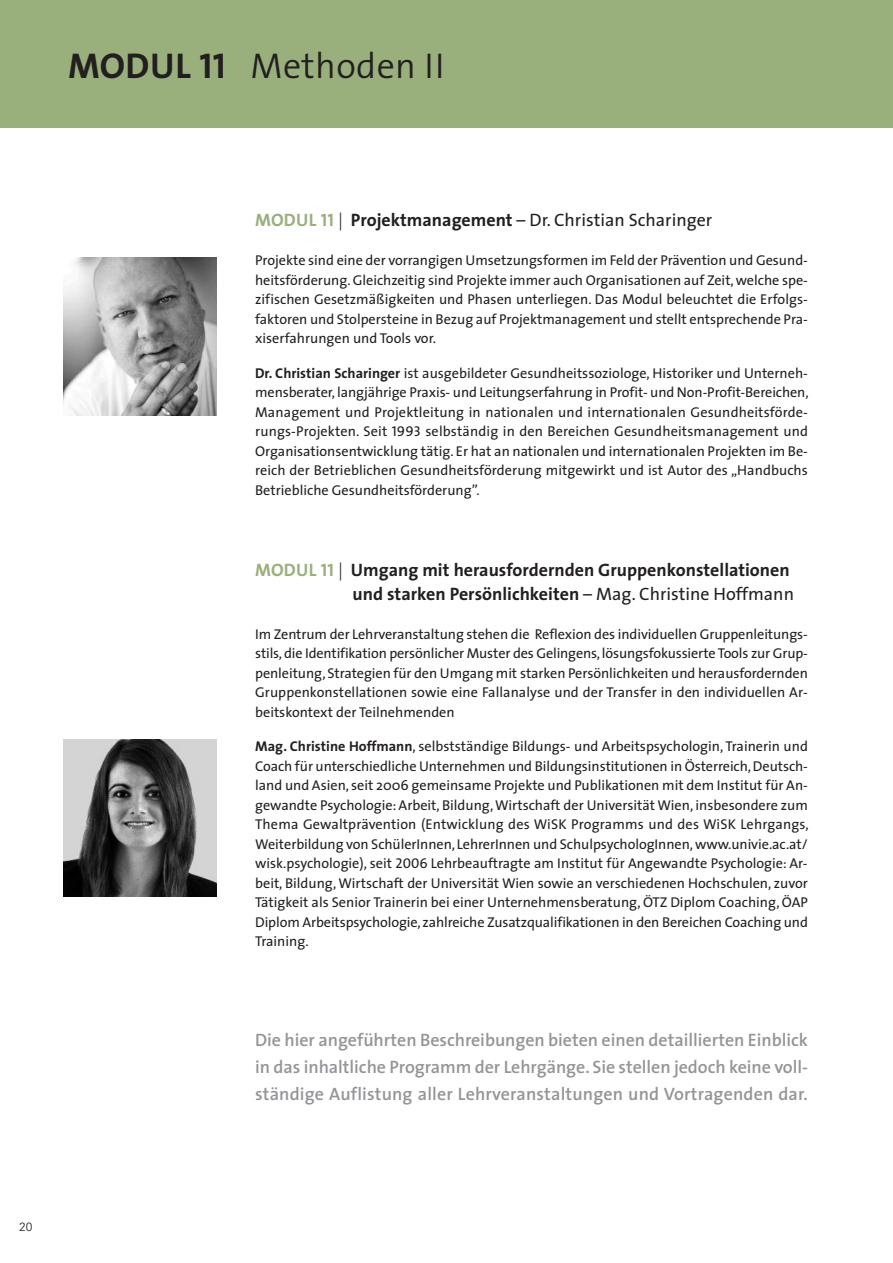
<style>
.page{position:relative;width:893px;height:1263px;background:#fff}
.page>*{position:absolute;margin:0;border:0;box-sizing:border-box;transform-origin:0 0}
.t1{font:300 36px "The Sans";letter-spacing:.01em;color:#231f20}
.t2{font:600 18px/27px "The Sans";letter-spacing:.01em;color:#939598;text-align:justify}
.t3{font:700 18px/24px "The Sans";color:#231f20;text-align:right}
.t4{font:18px "The Sans";color:#231f20}
.t5{font:14.25px/19.5px "The Sans";color:#231f20;text-align:justify}
.t6{font:300 12px "Univers";color:#231f20}
.s1{font-weight:700}
.s2{font-family:"The Sans Bold Caps";font-weight:400}
.s3{font-weight:700;color:#9ab07c}
.s4{font-family:"The Sans Bold Caps";color:#9ab07c}
.s5{font-weight:300}
.s6{font-family:"The Sans Caps"}
.s7{color:#9ab07c}
.s8{font-family:"The Sans Bold Caps";font-weight:400;color:#9ab07c}
.s9{font-weight:400}
</style>
<div class="page">
<div style="left:0;top:0;width:893px;height:128px;background:#9ab07c"></div>
<img style="left:64px;top:258px;width:153px;height:157px">
<img style="left:64px;top:739px;width:153px;height:157px">
<h1 class="t1" style="left:68px;top:54px;width:378px"><span class="s1">MODUL</span> <span class="s2">11</span> Methoden II</h1>
<p class="t6" style="left:19px;top:1222px;width:15px">20</p>
<p class="t4" style="left:255px;top:213px;width:459px"><span class="s3">MODUL</span> <span class="s4">11</span> <span class="s5">|</span> <span class="s1">Projektmanagement</span> – Dr. Christian Scharinger</p>
<p class="t5" style="left:255px;top:252px;width:554px">Projekte sind eine der vorrangigen Umsetzungsformen im Feld der Prävention und Gesund&shy;heitsförderung.Gleichzeitig sind Projekte immer auch Organisationen auf Zeit,welche spe&shy;zifischen Gesetzmäßigkeiten und Phasen unterliegen. Das Modul beleuchtet die Erfolgs&shy;faktoren und Stolpersteine in Bezug auf Projektmanagement und stellt entsprechende Pra&shy;xiserfahrungen und Tools vor.</p>
<p class="t5" style="left:255px;top:364px;width:555px"><span class="s1">Dr. Christian Scharinger</span> ist ausgebildeter Gesundheitssoziologe, Historiker und Unterneh&shy;mensberater, langjährige Praxis- und Leitungserfahrung in Profit- und Non-Profit-Bereichen, Management und Projektleitung in nationalen und internationalen Gesundheitsförde&shy;rungs-Projekten. Seit <span class="s6">1993</span> selbständig in den Bereichen Gesundheitsmanagement und Organisationsentwicklung tätig. Er hat an nationalen und internationalen Projekten im Be&shy;reich der Betrieblichen Gesundheitsförderung mitgewirkt und ist Autor des „Handbuchs Betriebliche Gesundheitsförderung”.</p>
<p class="t3" style="left:255px;top:559px;width:540px"><span class="s7">MODUL</span> <span class="s8">11</span> <span class="s5">|</span> Umgang mit herausfordernden Gruppenkonstellationen und starken Persönlichkeiten <span class="s9">– Mag. Christine Hoffmann</span></p>
<p class="t5" style="left:255px;top:625px;width:554px">Im Zentrum der Lehrveranstaltung stehen die Reflexion des individuellen Gruppenleitungs&shy;stils,die Identifikation persönlicher Muster des Gelingens,lösungsfokussierte Tools zur Grup&shy;penleitung, Strategien für den Umgang mit starken Persönlichkeiten und herausfordernden Gruppenkonstellationen sowie eine Fallanalyse und der Transfer in den individuellen Ar&shy;beitskontext der Teilnehmenden</p>
<p class="t5" style="left:255px;top:738px;width:555px"><span class="s1">Mag. Christine Hoffmann</span>, selbstständige Bildungs- und Arbeitspsychologin, Trainerin und Coach für unterschiedliche Unternehmen und Bildungsinstitutionen in Österreich,Deutsch&shy;land und Asien, seit 2006 gemeinsame Projekte und Publikationen mit dem Institut für An&shy;gewandte Psychologie:Arbeit, Bildung,Wirtschaft der Universität Wien, insbesondere zum Thema Gewaltprävention (Entwicklung des WiSK Programms und des WiSK Lehrgangs, Weiterbildung von SchülerInnen, LehrerInnen und SchulpsychologInnen,www.univie.ac.at/ wisk.psychologie), seit <span class="s6">2006</span> Lehrbeauftragte am Institut für Angewandte Psychologie: Ar&shy;beit, Bildung,Wirtschaft der Universität Wien sowie an verschiedenen Hochschulen, zuvor Tätigkeit als Senior Trainerin bei einer Unternehmensberatung, ÖTZ Diplom Coaching, ÖAP Diplom Arbeitspsychologie, zahlreiche Zusatzqualifikationen in den Bereichen Coaching und Training.</p>
<p class="t2" style="left:255px;top:1028px;width:554px">Die hier angeführten Beschreibungen bieten einen detaillierten Einblick in das inhaltliche Programm der Lehrgänge. Sie stellen jedoch keine voll&shy;ständige Auflistung aller Lehrveranstaltungen und Vortragenden dar.</p>
</div>
